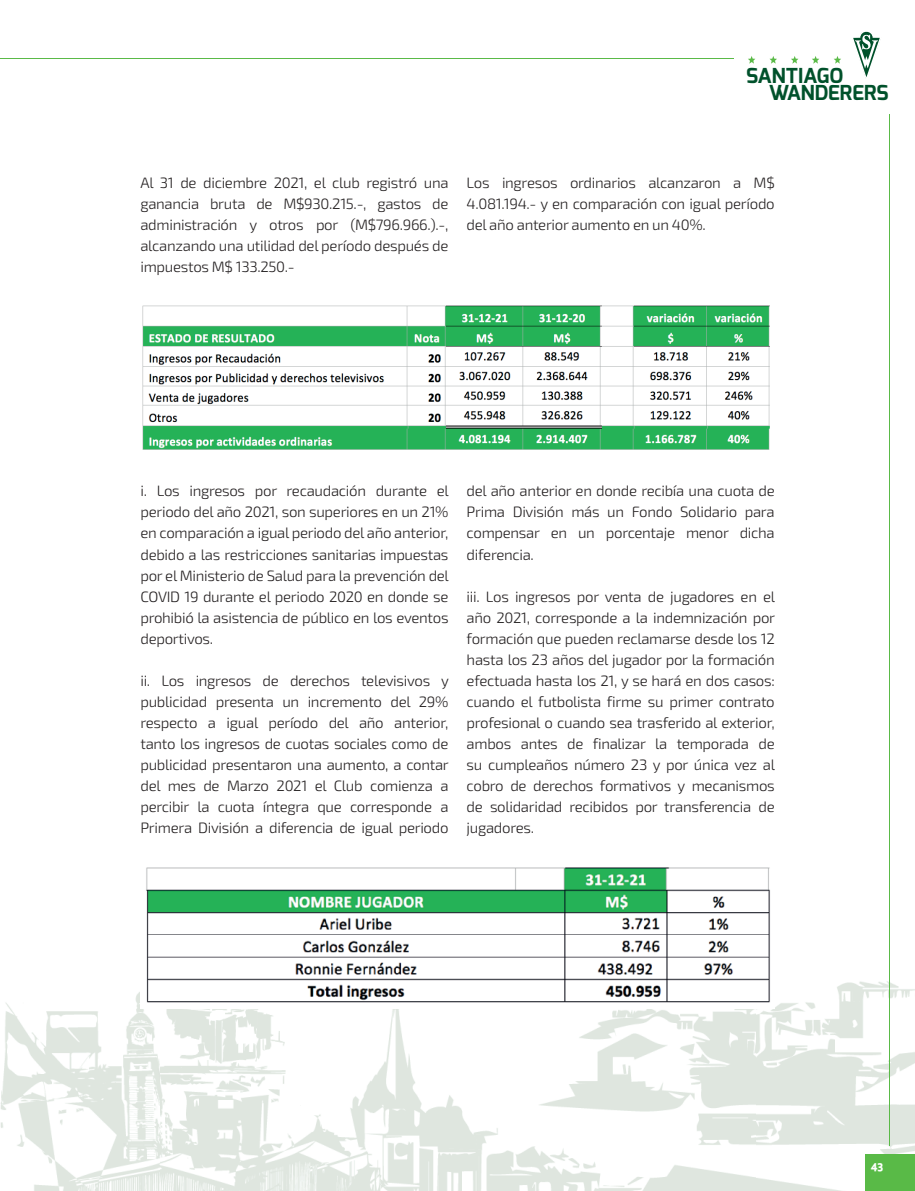
<style>
.page{position:relative;width:915px;height:1191px;background:#fff}
.page>*{position:absolute;margin:0;border:0;box-sizing:border-box;transform-origin:0 0}
.t1{font:700 20.55px/17.2px "Exo";color:#00512b}
.t2{font:300 15px/21px "Exo 2";letter-spacing:-.02em;color:#231f20;text-align:justify}
.t3{font:700 10.8px "Apex New";color:#fff}
</style>
<div class="page">
<img style="left:1px;top:992px;width:160px;height:199px">
<img style="left:755px;top:981px;width:159px;height:210px">
<img style="left:161px;top:1009px;width:594px;height:182px">
<div style="left:865px;top:1154px;width:49px;height:37px;background:#59ba47"></div>
<svg style="left:853px;top:31px;width:28px;height:47px"></svg>
<svg style="left:748px;top:56px;width:7px;height:8px"></svg>
<svg style="left:812px;top:56px;width:7px;height:8px"></svg>
<svg style="left:834px;top:56px;width:6px;height:8px"></svg>
<svg style="left:769px;top:56px;width:7px;height:8px"></svg>
<svg style="left:791px;top:56px;width:7px;height:8px"></svg>
<hr style="left:0;top:59px;width:733px;height:1px;background:#5aba47">
<hr style="left:889px;top:114px;width:1px;height:1031px;background:#5aba47">
<img style="left:142px;top:305px;width:628px;height:145px">
<img style="left:140px;top:867px;width:634px;height:141px">
<h1 class="t1" style="left:768px;top:67px;width:121px;text-indent:-23px">SANTIAGO<br>WANDERERS</h1>
<p class="t2" style="left:140px;top:172px;width:309px">Al 31 de diciembre 2021, el club registró una ganancia bruta de M$930.215.-, gastos de administración y otros por (M$796.966.).-, alcanzando una utilidad del período después de impuestos M$ 133.250.-</p>
<p class="t2" style="left:466px;top:172px;width:309px">Los ingresos ordinarios alcanzaron a M$ 4.081.194.- y en comparación con igual período del año anterior aumento en un 40%.</p>
<p class="t2" style="left:140px;top:481px;width:310px">i. Los ingresos por recaudación durante el periodo del año 2021, son superiores en un 21% en comparación a igual periodo del año anterior, debido a las restricciones sanitarias impuestas por el Ministerio de Salud para la prevención del COVID 19 durante el periodo 2020 en donde se prohibió la asistencia de público en los eventos deportivos.</p>
<p class="t2" style="left:140px;top:670px;width:310px">ii. Los ingresos de derechos televisivos y publicidad presenta un incremento del 29% respecto a igual período del año anterior, tanto los ingresos de cuotas sociales como de publicidad presentaron una aumento, a contar del mes de Marzo 2021 el Club comienza a percibir la cuota íntegra que corresponde a Primera División a diferencia de igual periodo</p>
<p class="t2" style="left:466px;top:481px;width:309px">del año anterior en donde recibía una cuota de Prima División más un Fondo Solidario para compensar en un porcentaje menor dicha diferencia.</p>
<p class="t2" style="left:466px;top:586px;width:310px">iii. Los ingresos por venta de jugadores en el año 2021, corresponde a la indemnización por formación que pueden reclamarse desde los 12 hasta los 23 años del jugador por la formación efectuada hasta los 21, y se hará en dos casos: cuando el futbolista firme su primer contrato profesional o cuando sea trasferido al exterior, ambos antes de finalizar la temporada de su cumpleaños número 23 y por única vez al cobro de derechos formativos y mecanismos de solidaridad recibidos por transferencia de jugadores.</p>
<p class="t3" style="left:870px;top:1157px;width:14px">43</p>
</div>
